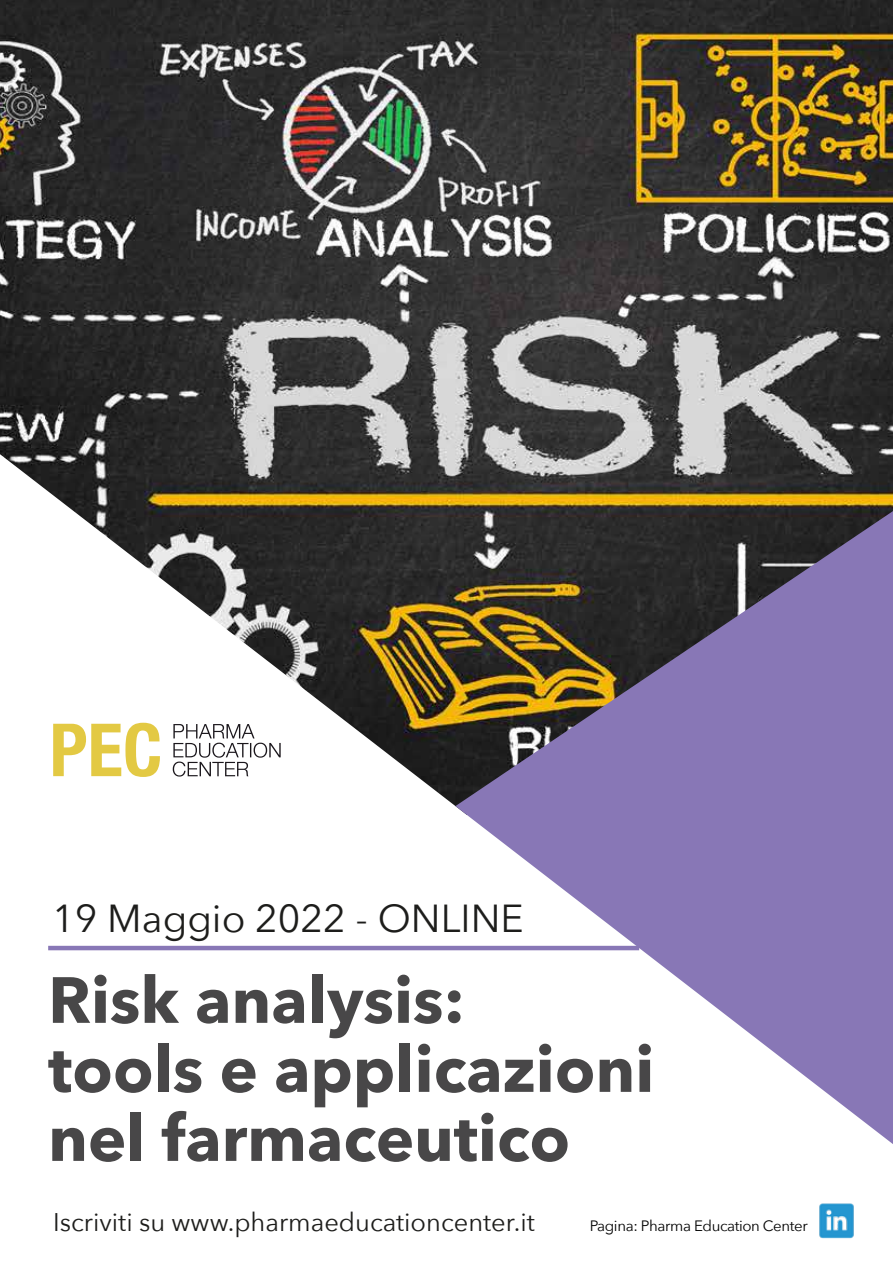
<style>
.page{position:relative;width:893px;height:1263px;background:#fff}
.page>*{position:absolute;margin:0;border:0;box-sizing:border-box;transform-origin:0 0}
.t1{font:700 64.5px/69px "Avenir Next";color:#484748}
.t2{font:39px "Avenir Next";color:#1d1d1b}
.t3{font:25.5px "Avenir Next";color:#1d1d1b}
.t4{font:15px "Avenir Next";letter-spacing:-.025em;color:#000101}
</style>
<div class="page">
<img style="left:0;top:0;width:893px;height:454px">
<svg style="left:0;top:454px;width:893px;height:497px"></svg>
<svg style="left:455px;top:511px;width:438px;height:633px;fill:#8877b6"></svg>
<hr style="left:48px;top:946px;width:591px;height:4px;background:#8877b6">
<svg style="left:53px;top:723px;width:107px;height:54px"></svg>
<svg style="left:173px;top:724px;width:108px;height:52px"></svg>
<img style="left:819px;top:1203px;width:35px;height:36px">
<p class="t2" style="left:52px;top:885px;width:473px">19 Maggio 2022 - ONLINE</p>
<p class="t1" style="left:48px;top:965px;width:608px">Risk analysis:<br>tools e applicazioni nel farmaceutico</p>
<p class="t3" style="left:53px;top:1200px;width:483px">Iscriviti su www.pharmaeducationcenter.it</p>
<p class="t4" style="left:590px;top:1213px;width:219px">Pagina: Pharma Education Center</p>
</div>
